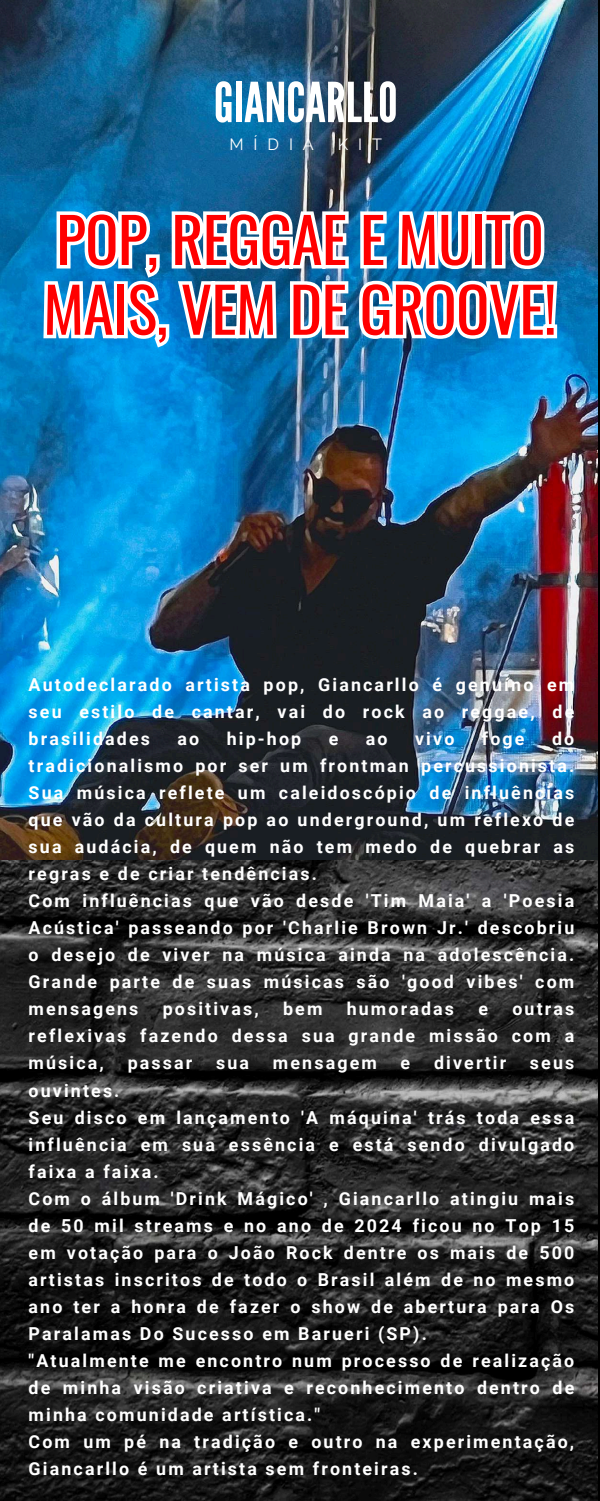
<style>
.page{position:relative;width:600px;height:1501px;background:#fff}
.page>*{position:absolute;margin:0;border:0;box-sizing:border-box;transform-origin:0 0}
.t1{font:61.7px/69.8px "Oswald";letter-spacing:-.01em;color:#f00}
.t2{font:55px "League Gothic";color:#fff}
.t3{font:700 17.8px/27px "Roboto";letter-spacing:.12em;color:#fff;text-align:justify}
.t4{font:16.2px "Raleway";letter-spacing:.61em;color:#fff}
</style>
<div class="page">
<img style="left:0;top:0;width:598px;height:860px">
<img style="left:0;top:860px;width:598px;height:640px">
<svg style="left:53px;top:171px;width:497px;height:70px"></svg>
<svg style="left:40px;top:241px;width:521px;height:117px"></svg>
<h2 class="t2" style="left:214px;top:71px;width:185px">GIANCARLLO</h2>
<p class="t4" style="left:230px;top:135px;width:86px">MÍDIA</p>
<p class="t4" style="left:338px;top:135px;width:46px">KIT</p>
<h1 class="t1" style="left:43px;top:202px;width:515px">POP, REGGAE E MUITO<br>MAIS, VEM DE GROOVE!</h1>
<p class="t3" style="left:29px;top:671px;width:547px">Autodeclarado artista pop, Giancarllo é genuíno em seu estilo de cantar, vai do rock ao reggae, de brasilidades</p>
<p class="t3" style="left:178px;top:725px;width:23px">ao</p>
<p class="t3" style="left:227px;top:725px;width:76px">hip-hop</p>
<p class="t3" style="left:329px;top:725px;width:11px">e</p>
<p class="t3" style="left:366px;top:725px;width:23px">ao</p>
<p class="t3" style="left:415px;top:725px;width:41px">vivo</p>
<p class="t3" style="left:482px;top:725px;width:44px">foge</p>
<p class="t3" style="left:29px;top:725px;width:547px;text-align:left;text-indent:523px">do tradicionalismo por ser um frontman percussionista.<br>Sua música reflete um caleidoscópio de influências que vão da cultura pop ao underground, um reflexo de sua audácia, de quem não tem medo de quebrar as regras e de criar tendências.<br>Com influências que vão desde 'Tim Maia' a 'Poesia Acústica' passeando por 'Charlie Brown Jr.' descobriu o desejo de viver na música ainda na adolescência.<br>Grande parte de suas músicas são 'good vibes' com mensagens</p>
<p class="t3" style="left:163px;top:995px;width:98px">positivas,</p>
<p class="t3" style="left:283px;top:995px;width:41px">bem</p>
<p class="t3" style="left:347px;top:995px;width:109px">humoradas</p>
<p class="t3" style="left:478px;top:995px;width:11px">e</p>
<p class="t3" style="left:29px;top:995px;width:547px;text-indent:484px">outras reflexivas fazendo dessa sua grande missão com a música,</p>
<p class="t3" style="left:128px;top:1049px;width:66px">passar</p>
<p class="t3" style="left:216px;top:1049px;width:34px">sua</p>
<p class="t3" style="left:273px;top:1049px;width:105px">mensagem</p>
<p class="t3" style="left:401px;top:1049px;width:11px">e</p>
<p class="t3" style="left:434px;top:1049px;width:74px">divertir</p>
<p class="t3" style="left:530px;top:1049px;width:46px">seus</p>
<p class="t3" style="left:29px;top:1076px;width:547px;text-align:left">ouvintes.<br>Seu disco em lançamento 'A máquina' trás toda essa influência em sua essência e está sendo divulgado faixa a faixa.<br>Com o álbum 'Drink Mágico' , Giancarllo atingiu mais de 50 mil streams e no ano de 2024 ficou no Top 15 em votação para o João Rock dentre os mais de 500 artistas inscritos de todo o Brasil além de no mesmo ano ter a honra de fazer o show de abertura para Os Paralamas Do Sucesso em Barueri (SP).<br>"Atualmente me encontro num processo de realização de minha visão criativa e reconhecimento dentro de minha comunidade artística."<br>Com um pé na tradição e outro na experimentação, Giancarllo é um artista sem fronteiras.</p>
</div>
